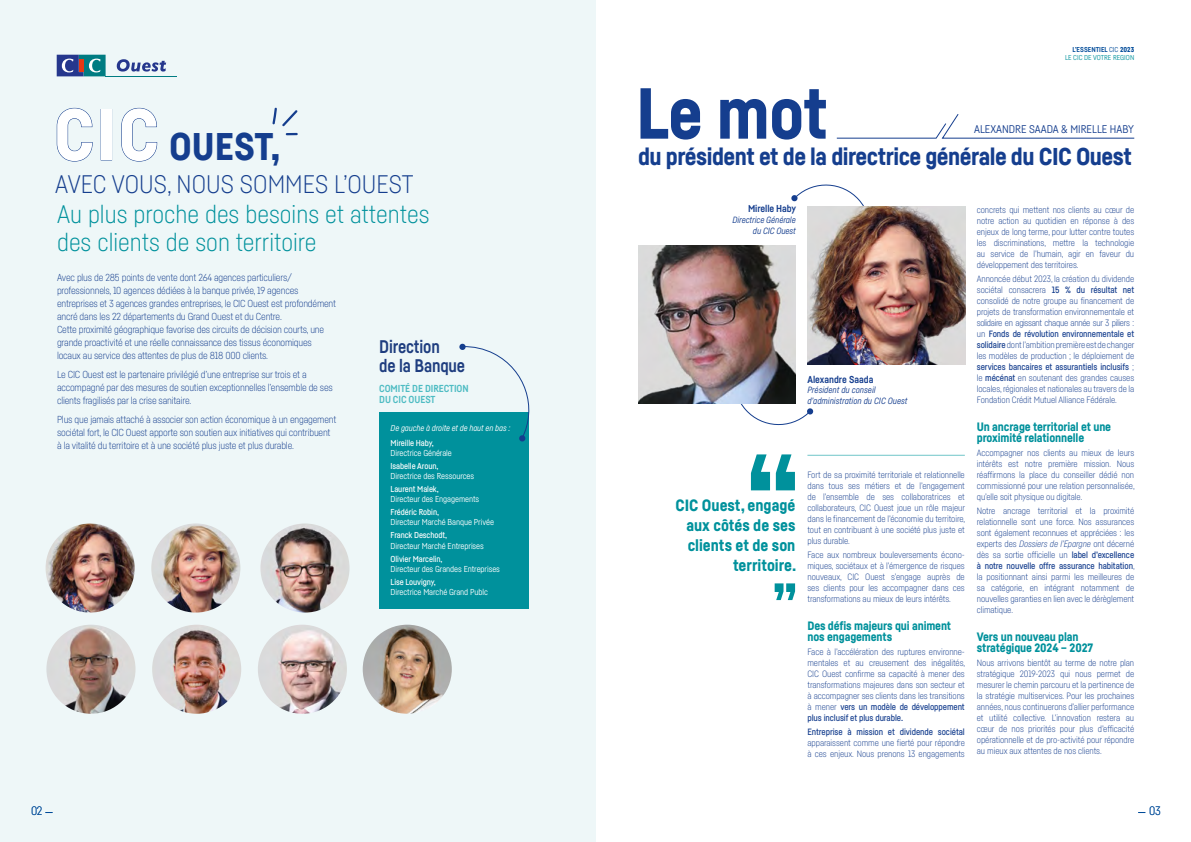
<style>
.page{position:relative;width:1191px;height:842px;background:#fff}
.page>*{position:absolute;margin:0;border:0;box-sizing:border-box;transform-origin:0 0}
.t1{font:900 118.6px "Fabrikat";color:#00919c}
.t2{font:900 71px "Fabrikat";color:#153e8e}
.t3{font:900 55px "Fabrikat";color:#00919c}
.t4{font:900 38px "Fabrikat";color:#153e8e}
.t5{font:300 25px/28px "Fabrikat";color:#00919c}
.t6{font:300 25px "Fabrikat";color:#153e8e}
.t7{font:900 24px "Fabrikat";letter-spacing:-.02em;color:#153e8e}
.t8{font:700 18px/18px "Fabrikat";letter-spacing:-.01em;color:#1e3d7f;scale:.95 1}
.t9{font:900 16.1px/19.7px "Fabrikat";color:#00919c;text-align:justify}
.t10{font:900 12px/11px "Fabrikat";letter-spacing:-.01em;color:#00919c}
.t11{font:300 12px "Fabrikat";color:#004b99}
.t12{font:11px "Fabrikat";color:#153e8e}
.t13{font:300 10px/13px "Fabrikat";letter-spacing:-.02em;color:#153e8e}
.t14{font:700 10px/11px "Fabrikat";letter-spacing:-.01em;color:#4ebcc3}
.t15{font:700 9.9px "Fabrikat";letter-spacing:-.01em;color:#153e8e}
.t16{font:300 9px/11px "Fabrikat";letter-spacing:-.01em;color:#153e8e;text-align:justify}
.t17{font:500 9px "Fabrikat";letter-spacing:-.01em;color:#153e8e}
.t18{font:italic 8.9px/10.7px "Fabrikat";color:#153e8e;text-align:right}
.t19{font:8.5px "Fabrikat";letter-spacing:-.01em;color:#fff}
.t20{font:500 8.5px "Fabrikat";letter-spacing:-.01em;color:#fff}
.t21{font:italic 8.5px "Fabrikat";letter-spacing:-.01em;color:#fff}
.t22{font:7px/8px "Fabrikat";color:#00919c;text-align:right}
.s1{font-size:71px}
.s2{font-weight:700;color:#004b99}
.s3{color:#004b99}
.s4{font-weight:900;color:#004b99}
.s5{font-weight:500}
.s6{font-style:italic}
</style>
<div class="page">
<div style="left:0;top:0;width:595px;height:842px;background:#eef7f8"></div>
<div style="left:379px;top:412px;width:150px;height:196px;background:#00919c"></div>
<svg style="left:836px;top:114px;width:298px;height:25px"></svg>
<svg style="left:791px;top:184px;width:73px;height:22px"></svg>
<svg style="left:741px;top:376px;width:72px;height:50px"></svg>
<img style="left:638px;top:245px;width:157px;height:159px">
<img style="left:807px;top:206px;width:158px;height:159px">
<hr style="left:807px;top:455px;width:158px;height:1px;background:#70c5c8">
<svg style="left:57px;top:55px;width:49px;height:21px"></svg>
<hr style="left:79px;top:59px;width:4px;height:13px;background:#e63812">
<hr style="left:105px;top:76px;width:71px;height:1px;background:#007c82">
<svg style="left:117px;top:59px;width:49px;height:13px"></svg>
<img style="left:46px;top:523px;width:89px;height:89px;border-radius:45px">
<img style="left:151px;top:523px;width:89px;height:89px;border-radius:45px">
<img style="left:363px;top:625px;width:89px;height:89px;border-radius:45px">
<img style="left:260px;top:523px;width:89px;height:89px;border-radius:45px">
<img style="left:46px;top:625px;width:89px;height:89px;border-radius:45px">
<img style="left:152px;top:625px;width:89px;height:89px;border-radius:45px">
<img style="left:258px;top:625px;width:89px;height:89px;border-radius:45px">
<svg style="left:459px;top:343px;width:71px;height:99px"></svg>
<svg style="left:272px;top:108px;width:25px;height:18px"></svg>
<svg style="left:286px;top:133px;width:12px;height:2px"></svg>
<h3 class="t4" style="left:54px;top:123px;width:228px"><span class="s1">CIC</span> OUEST,</h3>
<h3 class="t6" style="left:55px;top:169px;width:360px">AVEC VOUS, NOUS SOMMES L’OUEST</h3>
<h3 class="t5" style="left:57px;top:199px;width:374px">Au plus proche des besoins et attentes des clients de son territoire</h3>
<p class="t13" style="left:57px;top:271px;width:280px">Avec plus de 285 points de vente dont 264 agences particuliers/ professionnels, 10 agences dédiées à la banque privée, 19 agences entreprises et 3 agences grandes entreprises, le CIC Ouest est profondément ancré dans les 22 départements du Grand Ouest et du Centre.<br>Cette proximité géographique favorise des circuits de décision courts, une grande proactivité et une réelle connaissance des tissus économiques locaux au service des attentes de plus de 818 000 clients.</p>
<p class="t13" style="left:57px;top:368px;width:277px">Le CIC Ouest est le partenaire privilégié d’une entreprise sur trois et a accompagné par des mesures de soutien exceptionnelles l’ensemble de ses clients fragilisés par la crise sanitaire.</p>
<p class="t13" style="left:57px;top:412px;width:281px">Plus que jamais attaché à associer son action économique à un engagement sociétal fort, le CIC Ouest apporte son soutien aux initiatives qui contribuent à la vitalité du territoire et à une société plus juste et plus durable.</p>
<h3 class="t8" style="left:379px;top:338px;width:92px">Direction<br>de la Banque</h3>
<p class="t14" style="left:379px;top:383px;width:91px">COMITÉ DE DIRECTION<br>DU CIC OUEST</p>
<p class="t21" style="left:390px;top:423px;width:121px">De gauche à droite et de haut en bas :</p>
<p class="t20" style="left:390px;top:437px;width:45px">Mireille Haby,</p>
<p class="t19" style="left:390px;top:448px;width:63px">Directrice Générale</p>
<p class="t20" style="left:390px;top:460px;width:49px">Isabelle Aroun,</p>
<p class="t19" style="left:390px;top:471px;width:85px">Directrice des Ressources</p>
<p class="t20" style="left:390px;top:484px;width:50px">Laurent Malek,</p>
<p class="t19" style="left:390px;top:494px;width:90px">Directeur des Engagements</p>
<p class="t20" style="left:390px;top:507px;width:50px">Frédéric Robin,</p>
<p class="t19" style="left:390px;top:517px;width:105px">Directeur Marché Banque Privée</p>
<p class="t20" style="left:390px;top:530px;width:58px">Franck Deschodt,</p>
<p class="t19" style="left:390px;top:540px;width:95px">Directeur Marché Entreprises</p>
<p class="t20" style="left:390px;top:553px;width:53px">Olivier Marcelin,</p>
<p class="t19" style="left:390px;top:564px;width:111px">Directeur des Grandes Entreprises</p>
<p class="t20" style="left:390px;top:577px;width:47px">Lise Louvigny,</p>
<p class="t19" style="left:390px;top:587px;width:99px">Directrice Marché Grand Publc</p>
<h2 class="t2" style="left:636px;top:69px;width:194px">Le mot</h2>
<p class="t22" style="left:1065px;top:45px;width:71px"><span class="s2">L’ESSENTIEL</span> <span class="s3">CIC</span> <span class="s4">2023<br></span>LE CIC DE VOTRE REGION</p>
<p class="t12" style="left:974px;top:123px;width:161px">ALEXANDRE SAADA &amp; MIRELLE HABY</p>
<h3 class="t7" style="left:638px;top:142px;width:495px">du président et de la directrice générale du CIC Ouest</h3>
<p class="t15" style="left:748px;top:203px;width:49px">Mirelle Haby</p>
<p class="t18" style="left:732px;top:214px;width:65px">Directrice Générale du CIC Ouest</p>
<p class="t15" style="left:807px;top:373px;width:67px">Alexandre Saada</p>
<p class="t18" style="left:807px;top:385px;width:102px;text-align:left">Président du conseil d’administration du CIC Ouest</p>
<h1 class="t1" style="left:745px;top:423px;width:57px">“</h1>
<h3 class="t9" style="left:686px;top:496px;width:111px;text-indent:-11px">CIC Ouest, engagé aux côtés de ses clients et de son</h3>
<h3 class="t9" style="left:733px;top:555px;width:65px">territoire.</h3>
<h3 class="t3" style="left:772px;top:569px;width:27px">”</h3>
<p class="t16" style="left:807px;top:470px;width:159px">Fort de sa proximité territoriale et relationnelle dans tous ses métiers et de l’engagement de l’ensemble de ses collaboratrices et collaborateurs, CIC Ouest joue un rôle majeur dans le financement de l’économie du territoire, tout en contribuant à une société plus juste et plus durable.</p>
<p class="t16" style="left:807px;top:549px;width:159px">Face aux nombreux bouleversements écono&shy;miques, sociétaux et à l’émergence de risques nouveaux, CIC Ouest s’engage auprès de ses clients pour les accompagner dans ces transformations au mieux de leurs intérêts.</p>
<h3 class="t10" style="left:807px;top:620px;width:145px">Des défis majeurs qui animent nos engagements</h3>
<p class="t16" style="left:807px;top:646px;width:159px">Face à l’accélération des ruptures environne&shy;mentales et au creusement des inégalités, CIC Ouest confirme sa capacité à mener des transformations majeures dans son secteur et à accompagner ses clients dans les transitions à mener <span class="s5">vers un modèle de développement plus inclusif et plus durable.</span></p>
<p class="t17" style="left:807px;top:727px;width:159px">Entreprise à mission et dividende sociétal</p>
<p class="t16" style="left:807px;top:737px;width:159px">apparaissent comme une fierté pour répondre à ces enjeux. Nous prenons 13 engagements</p>
<p class="t16" style="left:977px;top:204px;width:159px">concrets qui mettent nos clients au cœur de notre action au quotidien en réponse à des enjeux de long terme, pour lutter contre toutes les discriminations, mettre la technologie au service de l’humain, agir en faveur du développement des territoires.</p>
<p class="t16" style="left:977px;top:273px;width:159px">Annoncée début 2023, la création du dividende sociétal consacrera <span class="s5">15 % du résultat net </span>consolidé de notre groupe au financement de projets de transformation environnementale et solidaire en agissant chaque année sur 3 piliers : un <span class="s5">Fonds de révolution environnementale et solidaire</span> dont l’ambition première est de changer les modèles de production ; le déploiement de <span class="s5">services bancaires et assurantiels inclusifs</span> ; le <span class="s5">mécénat</span> en soutenant des grandes causes locales, régionales et nationales au travers de la Fondation Crédit Mutuel Alliance Fédérale.</p>
<h3 class="t10" style="left:977px;top:421px;width:136px">Un ancrage territorial et une proximité relationnelle</h3>
<p class="t16" style="left:977px;top:447px;width:159px">Accompagner nos clients au mieux de leurs intérêts est notre première mission. Nous réaffirmons la place du conseiller dédié non commissionné pour une relation personnalisée, qu’elle soit physique ou digitale.</p>
<p class="t16" style="left:977px;top:505px;width:159px">Notre ancrage territorial et la proximité relationnelle sont une force. Nos assurances sont également reconnues et appréciées : les experts des <span class="s6">Dossiers de l’Epargne</span> ont décerné dès sa sortie officielle un <span class="s5">label d’excellence à notre nouvelle offre assurance habitation</span>, la positionnant ainsi parmi les meilleures de sa catégorie, en intégrant notamment de nouvelles garanties en lien avec le dérèglement climatique.</p>
<h3 class="t10" style="left:977px;top:631px;width:118px">Vers un nouveau plan stratégique 2024 – 2027</h3>
<p class="t16" style="left:977px;top:657px;width:159px">Nous arrivons bientôt au terme de notre plan stratégique 2019-2023 qui nous permet de mesurer le chemin parcouru et la pertinence de la stratégie multiservices. Pour les prochaines années, nous continuerons d’allier performance et utilité collective. L’innovation restera au cœur de nos priorités pour plus d’efficacité opérationnelle et de pro-activité pour répondre au mieux aux attentes de nos clients.</p>
<h3 class="t11" style="left:31px;top:804px;width:13px">02</h3>
<h3 class="t11" style="left:1149px;top:804px;width:13px">03</h3>
</div>
